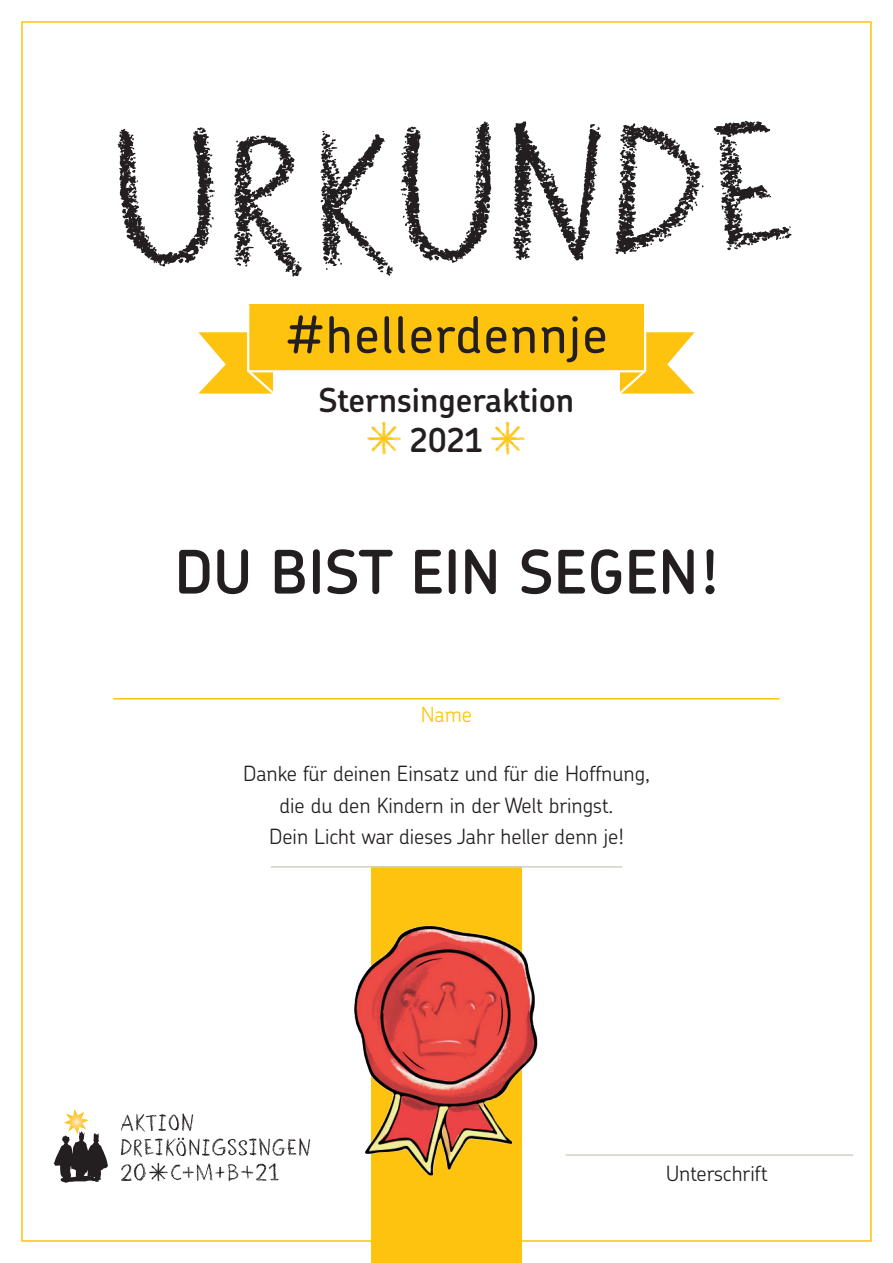
<style>
.page{position:relative;width:893px;height:1263px;background:#fff}
.page>*{position:absolute;margin:0;border:0;box-sizing:border-box;transform-origin:0 0}
.t1{font:161.7px "Sternsinger";color:#231f20}
.t2{font:600 60px "Chevin Std";color:#231f20}
.t3{font:500 51px "Chevin Std";letter-spacing:.03em;color:#231f20}
.t4{font:600 33px/39.6px "Chevin Std";color:#231f20;text-align:center}
.t5{font:300 21px/31.5px "Chevin Std";color:#231f20;text-align:center}
.t6{font:300 21px "Chevin Std";color:#fec30f}
.s1{font-family:"Sternsinger";font-weight:400;font-size:36.15px;color:#fec30f}
</style>
<div class="page">
<hr style="left:113px;top:698px;width:667px;height:1px;background:#fec30f">
<div style="left:371px;top:867px;width:151px;height:396px;background:#fec30f"></div>
<hr style="left:271px;top:866px;width:351px;height:1px;background:#d1d1c4">
<hr style="left:566px;top:1154px;width:287px;height:2px;background:#d1d1c4">
<img style="left:354px;top:925px;width:184px;height:251px">
<svg style="left:54px;top:1109px;width:54px;height:74px"></svg>
<svg style="left:121px;top:1113px;width:189px;height:44px"></svg>
<svg style="left:121px;top:1163px;width:158px;height:18px"></svg>
<div style="left:249px;top:304px;width:396px;height:67px;background:#fec30f"></div>
<svg style="left:619px;top:304px;width:76px;height:90px"></svg>
<svg style="left:198px;top:304px;width:76px;height:90px"></svg>
<hr style="left:249px;top:370px;width:396px;height:2px;background:#fff">
<h1 class="t1" style="left:108px;top:88px;width:686px;rotate:-1deg">Urkunde</h1>
<h3 class="t3" style="left:286px;top:300px;width:323px">#hellerdennje</h3>
<h3 class="t4" style="left:319px;top:380px;width:257px">Sternsingeraktion <span class="s1">*</span> 2021 <span class="s1">*</span></h3>
<h2 class="t2" style="left:174px;top:532px;width:546px">DU BIST EIN SEGEN!</h2>
<p class="t6" style="left:421px;top:700px;width:53px">Name</p>
<p class="t5" style="left:243px;top:757px;width:408px">Danke für deinen Einsatz und für die Hoffnung, die du den Kindern in der Welt bringst.<br>Dein Licht war dieses Jahr heller denn je!</p>
<p class="t5" style="left:666px;top:1157px;width:103px">Unterschrift</p>
</div>
